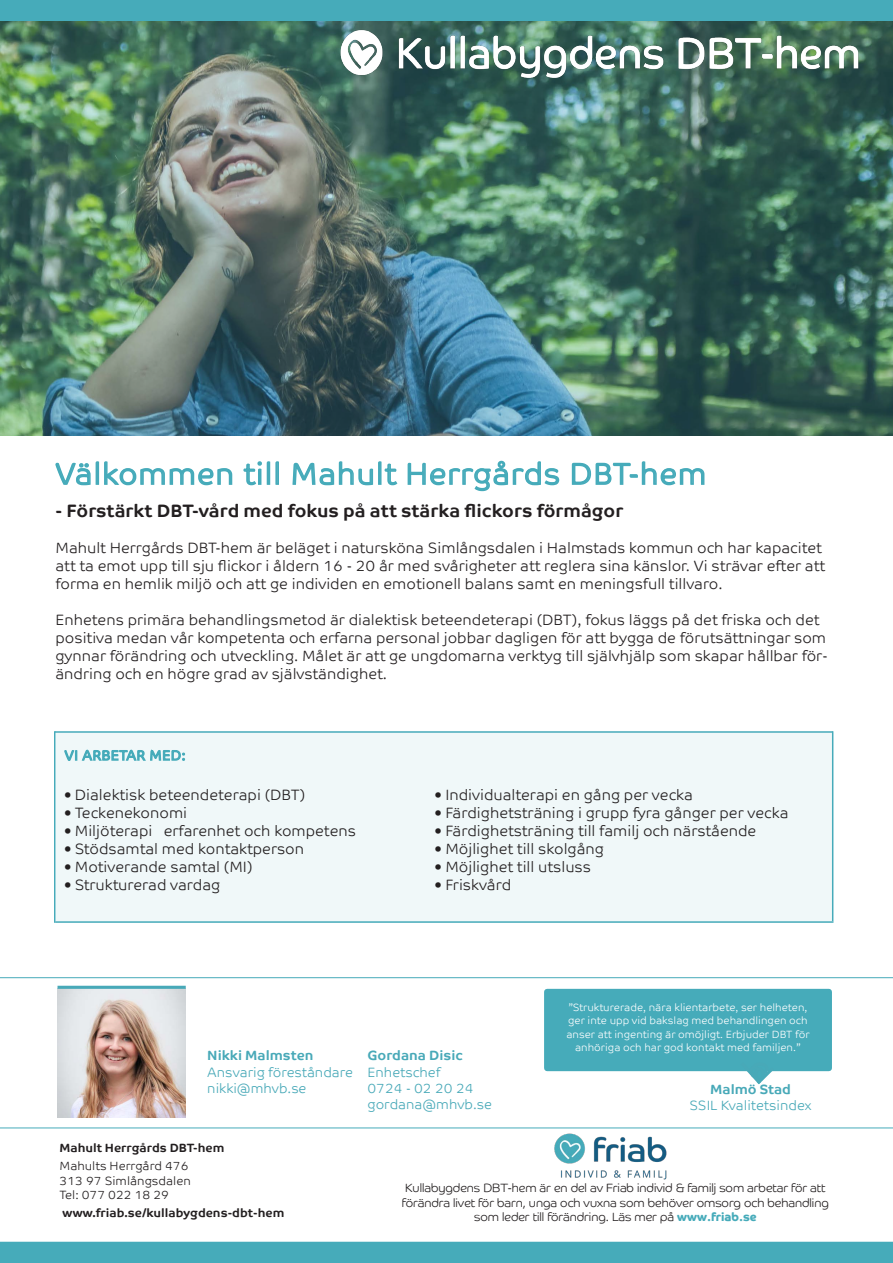
<style>
.page{position:relative;width:893px;height:1263px;background:#fff}
.page>*{position:absolute;margin:0;border:0;box-sizing:border-box;transform-origin:0 0}
.t1{font:300 30px "Co Text";letter-spacing:.03em;color:#46abba}
.t2{font:700 18px "Co Text";color:#231f20}
.t3{font:300 15px/18px "Co Text";color:#231f20}
.t4{font:300 13.5px/16.2px "Co Text";color:#48a9b8}
.t5{font:300 12px/14.4px "Co Headline";color:#231f20;text-align:center}
.t6{font:700 12px/18px "Co Text";color:#231f20}
.t7{font:300 12px/14.4px "Co Text";color:#231f20}
.t8{font:300 10.5px/13.5px "Co Text";color:#fbfdfe;text-align:center}
.s1{font-weight:700}
.s2{font-weight:300}
.s3{font-weight:700;color:#46abba}
</style>
<div class="page">
<svg style="left:55px;top:461px;width:178px;height:25px"></svg>
<svg style="left:243px;top:461px;width:36px;height:25px"></svg>
<svg style="left:292px;top:461px;width:106px;height:25px"></svg>
<svg style="left:407px;top:460px;width:153px;height:32px"></svg>
<svg style="left:571px;top:461px;width:134px;height:25px"></svg>
<div style="left:0;top:1242px;width:893px;height:21px;background:#46abba"></div>
<div style="left:0;top:0;width:893px;height:21px;background:#46abba"></div>
<hr style="left:0;top:1127px;width:893px;height:1px;background:#46abba">
<img style="left:554px;top:1133px;width:113px;height:47px">
<div style="left:57px;top:733px;width:775px;height:190px;background:#f0f8f9"></div>
<hr style="left:55px;top:731px;width:778px;height:2px;background:#46abba">
<hr style="left:55px;top:921px;width:778px;height:2px;background:#46abba">
<hr style="left:54px;top:731px;width:2px;height:192px;background:#46abba">
<hr style="left:832px;top:731px;width:1px;height:190px;background:#46abba">
<svg style="left:63px;top:731px;width:123px;height:30px"></svg>
<hr style="left:0;top:977px;width:893px;height:1px;background:#46abba">
<img style="left:58px;top:989px;width:128px;height:128px">
<div style="left:58px;top:986px;width:128px;height:3px;background:#48a9b8;border:2px solid #48a9b8"></div>
<img style="left:0;top:21px;width:893px;height:415px">
<img style="left:337px;top:26px;width:527px;height:53px">
<div style="left:544px;top:989px;width:288px;height:82px;background:#46abba"></div>
<svg style="left:738px;top:1064px;width:39px;height:21px"></svg>
<div style="left:751px;top:1071px;width:14px;height:7px;border:3px solid #48a9b8;border-radius:50%"></div>
<div style="left:751px;top:1067px;width:7px;height:8px;background:#46abba;border-radius:50%"></div>
<div style="left:749px;top:1066px;width:11px;height:10px;border:3px solid #48a9b8;border-radius:50%"></div>
<div style="left:756px;top:1069px;width:7px;height:11px;background:#46abba;border-radius:50%"></div>
<div style="left:754px;top:1067px;width:11px;height:14px;border:3px solid #48a9b8;border-radius:50%"></div>
<p class="t1" style="left:56px;top:456px;width:652px">Välkommen till Mahult Herrgårds DBT-hem</p>
<p class="t2" style="left:56px;top:500px;width:569px">- Förstärkt DBT-vård med fokus på att stärka flickors förmågor</p>
<p class="t3" style="left:56px;top:538px;width:771px">Mahult Herrgårds DBT-hem är beläget i natursköna Simlångsdalen i Halmstads kommun och har kapacitet att ta emot upp till sju flickor i åldern 16 - 20 år med svårigheter att reglera sina känslor. Vi strävar efter att forma en hemlik miljö och att ge individen en emotionell balans samt en meningsfull tillvaro.</p>
<p class="t3" style="left:56px;top:610px;width:774px">Enhetens primära behandlingsmetod är dialektisk beteendeterapi (DBT), fokus läggs på det friska och det positiva medan vår kompetenta och erfarna personal jobbar dagligen för att bygga de förutsättningar som gynnar förändring och utveckling. Målet är att ge ungdomarna verktyg till självhjälp som skapar hållbar för&shy;ändring och en högre grad av självständighet.</p>
<p class="t3" style="left:64px;top:785px;width:243px">• Dialektisk beteendeterapi (DBT)</p>
<p class="t3" style="left:435px;top:785px;width:260px">• Individualterapi en gång per vecka</p>
<p class="t3" style="left:64px;top:803px;width:124px">• Teckenekonomi</p>
<p class="t3" style="left:435px;top:803px;width:355px">• Färdighetsträning i grupp fyra gånger per vecka</p>
<p class="t3" style="left:64px;top:821px;width:293px">• Miljöterapi erfarenhet och kompetens</p>
<p class="t3" style="left:435px;top:821px;width:323px">• Färdighetsträning till familj och närstående</p>
<p class="t3" style="left:64px;top:839px;width:241px">• Stödsamtal med kontaktperson</p>
<p class="t3" style="left:435px;top:839px;width:171px">• Möjlighet till skolgång</p>
<p class="t3" style="left:64px;top:857px;width:190px">• Motiverande samtal (MI)</p>
<p class="t3" style="left:435px;top:857px;width:158px">• Möjlighet till utsluss</p>
<p class="t3" style="left:64px;top:875px;width:157px">• Strukturerad vardag</p>
<p class="t3" style="left:435px;top:875px;width:78px">• Friskvård</p>
<p class="t4" style="left:207px;top:1048px;width:147px"><span class="s1">Nikki Malmsten<br></span>Ansvarig föreståndare nikki@mhvb.se</p>
<p class="t6" style="left:60px;top:1139px;width:166px">Mahult Herrgårds DBT-hem<br><span class="s2">Mahults Herrgård 476</span></p>
<p class="t7" style="left:60px;top:1173px;width:133px">313 97 Simlångsdalen<br>Tel: 077 022 18 29</p>
<p class="t6" style="left:62px;top:1204px;width:223px">www.friab.se/kullabygdens-dbt-hem</p>
<p class="t4" style="left:367px;top:1048px;width:126px"><span class="s1">Gordana Disic<br></span>Enhetschef<br>0724 - 02 20 24 gordana@mhvb.se</p>
<p class="t8" style="left:566px;top:1000px;width:245px">”Strukturerade, nära klientarbete, ser helheten, ger inte upp vid bakslag med behandlingen och anser att ingenting är omöjligt. Erbjuder DBT för anhöriga och har god kontakt med familjen.”</p>
<p class="t4" style="left:690px;top:1081px;width:124px;text-align:center"><span class="s1">Malmö Stad<br></span>SSIL Kvalitetsindex</p>
<p class="t5" style="left:402px;top:1181px;width:428px">Kullabygdens DBT-hem är en del av Friab individ &amp; familj som arbetar för att förändra livet för barn, unga och vuxna som behöver omsorg och behandling som leder till förändring. Läs mer på <span class="s3">www.friab.se</span></p>
</div>
